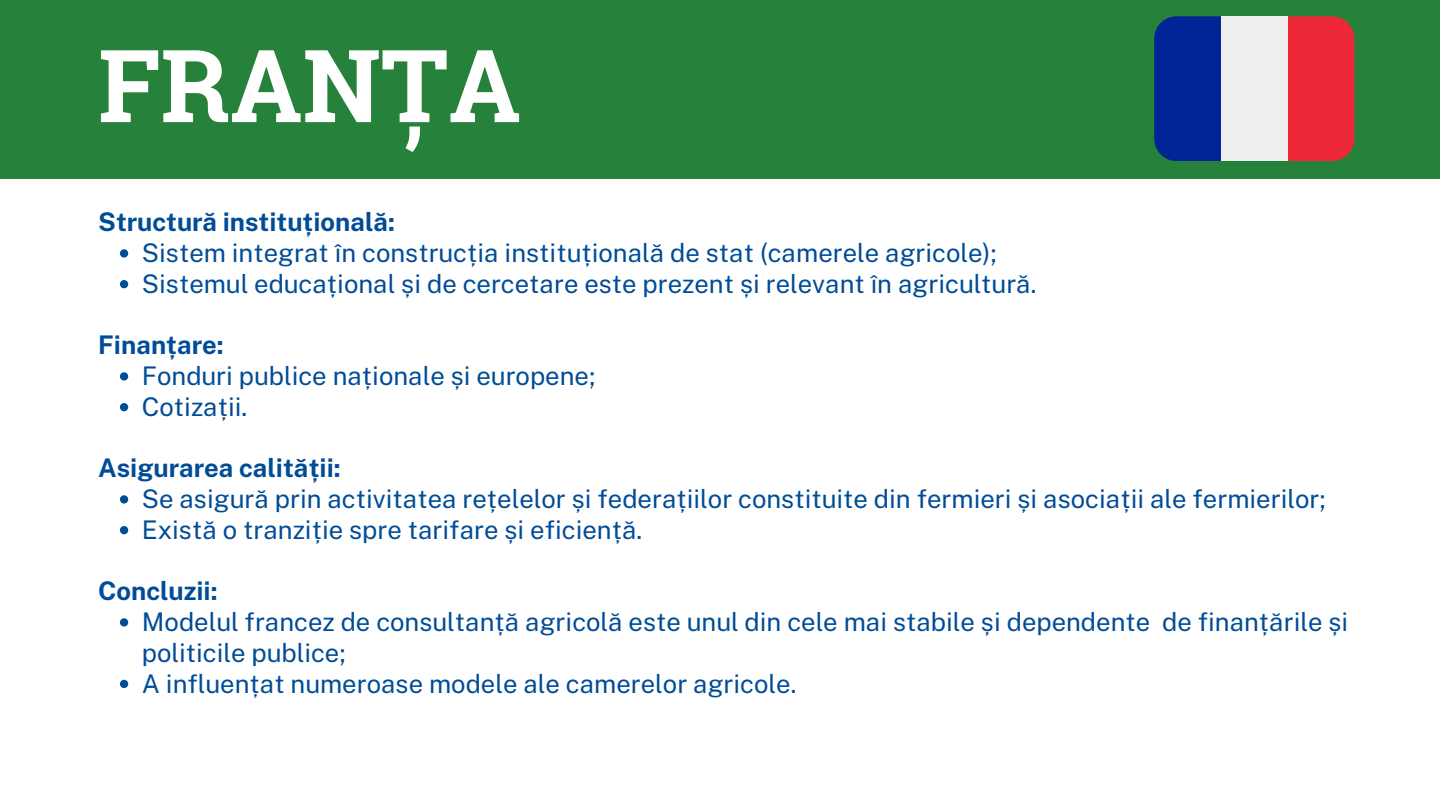
<style>
.page{position:relative;width:1440px;height:810px;background:#fff}
.page>*{position:absolute;margin:0;border:0;box-sizing:border-box;transform-origin:0 0}
.t1{font:700 101.1px "Roboto Slab";color:#fff}
.t2{font:25.7px/30.8px "Public Sans";color:#004c97}
.t3{font:700 25.7px "Public Sans";color:#004c97}
</style>
<div class="page">
<div style="left:0;top:0;width:1440px;height:179px;background:#26813a"></div>
<div style="left:1288px;top:16px;width:66px;height:145px;background:#ed2939"></div>
<div style="left:1154px;top:16px;width:67px;height:145px;background:#002495"></div>
<div style="left:1221px;top:16px;width:67px;height:145px;background:#eee"></div>
<svg style="left:120px;top:249px;width:8px;height:9px"></svg>
<svg style="left:120px;top:280px;width:8px;height:8px"></svg>
<svg style="left:120px;top:372px;width:8px;height:9px"></svg>
<svg style="left:120px;top:403px;width:8px;height:8px"></svg>
<svg style="left:120px;top:495px;width:8px;height:9px"></svg>
<svg style="left:120px;top:526px;width:8px;height:8px"></svg>
<svg style="left:120px;top:618px;width:8px;height:9px"></svg>
<svg style="left:120px;top:680px;width:8px;height:8px"></svg>
<h1 class="t1" style="left:98px;top:16px;width:424px">FRANȚA</h1>
<p class="t3" style="left:98px;top:207px;width:298px">Structură instituțională:</p>
<p class="t2" style="left:142px;top:237px;width:896px">Sistem integrat în construcția instituțională de stat (camerele agricole);<br>Sistemul educațional și de cercetare este prezent și relevant în agricultură.</p>
<p class="t3" style="left:98px;top:330px;width:127px">Finanțare:</p>
<p class="t2" style="left:142px;top:360px;width:455px">Fonduri publice naționale și europene;<br>Cotizații.</p>
<p class="t3" style="left:98px;top:453px;width:244px">Asigurarea calității:</p>
<p class="t2" style="left:142px;top:483px;width:1185px">Se asigură prin activitatea rețelelor și federațiilor constituite din fermieri și asociații ale fermierilor;<br>Există o tranziție spre tarifare și eficiență.</p>
<p class="t3" style="left:98px;top:576px;width:121px">Concluzii:</p>
<p class="t2" style="left:142px;top:606px;width:1208px">Modelul francez de consultanță agricolă este unul din cele mai stabile și dependente de finanțările și politicile publice;<br>A influențat numeroase modele ale camerelor agricole.</p>
</div>
